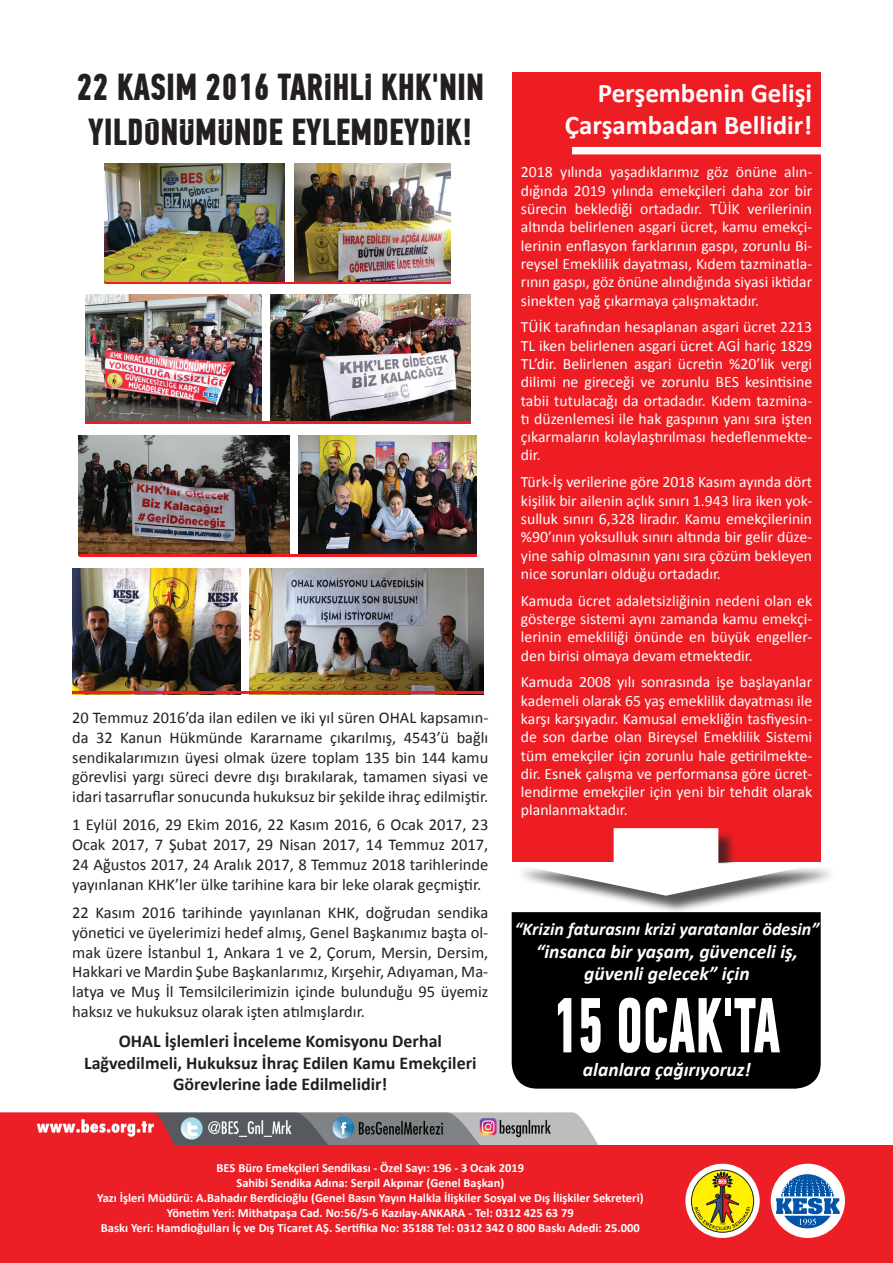
<style>
.page{position:relative;width:893px;height:1263px;background:#fff}
.page>*{position:absolute;margin:0;border:0;box-sizing:border-box;transform-origin:0 0}
.t1{font:700 78px "Isci Filmleri Festivali";color:#fff;scale:.77 1}
.t2{font:700 37.5px/45px "Isci Filmleri Festivali";color:#231f20;text-align:center}
.t3{font:700 27px/32.4px "Calibri";color:#fff;text-align:right}
.t4{font:italic 700 19.5px/22.5px "Calibri";color:#fff;text-align:center}
.t5{font:700 18px/21.6px "Calibri";color:#231f20;text-align:center}
.t6{font:italic 700 18px "Calibri";color:#fff}
.t7{font:16.5px/19.8px "Calibri";color:#231f20;text-align:justify}
.t8{font:16.35px/19.6px "Calibri";color:#231f20;text-align:justify}
.t9{font:15.75px/18.3px "Calibri";color:#fff;text-align:justify}
.t10{font:700 12.45px/15px "Calibri";color:#fff;text-align:center}
</style>
<div class="page">
<img style="left:0;top:1112px;width:598px;height:33px">
<div style="left:512px;top:72px;width:308px;height:790px;background:#ee1d23"></div>
<div style="left:512px;top:912px;width:309px;height:177px;background:#000"></div>
<div style="left:572px;top:147px;width:256px;height:7px;background:#fff"></div>
<div style="left:0;top:1145px;width:893px;height:118px;background:#ed1f26"></div>
<svg style="left:685px;top:1164px;width:75px;height:74px"></svg>
<div style="left:771px;top:1164px;width:74px;height:74px;background:#fff;border-radius:50%"></div>
<svg style="left:691px;top:1170px;width:63px;height:62px"></svg>
<div style="left:691px;top:1170px;width:63px;height:63px;border:1px solid #231f20;border-radius:50%"></div>
<svg style="left:694px;top:1171px;width:56px;height:59px;background:#ceb828"></svg>
<svg style="left:776px;top:1173px;width:64px;height:55px"></svg>
<div style="left:516px;top:830px;width:322px;height:84px;background:#231f20;opacity:.75"></div>
<svg style="left:516px;top:828px;width:305px;height:68px"></svg>
<img style="left:85px;top:294px;width:177px;height:127px">
<img style="left:271px;top:294px;width:200px;height:127px">
<hr style="left:85px;top:421px;width:386px;height:3px;background:#ee1d23">
<img style="left:249px;top:569px;width:235px;height:122px">
<img style="left:72px;top:569px;width:169px;height:122px">
<hr style="left:72px;top:691px;width:412px;height:3px;background:#ee1d23">
<img style="left:105px;top:164px;width:180px;height:118px">
<img style="left:295px;top:164px;width:155px;height:118px">
<hr style="left:105px;top:282px;width:346px;height:2px;background:#ee1d23">
<img style="left:79px;top:436px;width:210px;height:118px">
<img style="left:298px;top:436px;width:179px;height:118px">
<hr style="left:79px;top:554px;width:398px;height:3px;background:#ee1d23">
<h2 class="t2" style="left:76px;top:65px;width:409px">22 KASIM 2016 TARİHLİ KHK'NIN<br>YILDÖNÜMÜNDE EYLEMDEYDİK!</h2>
<p class="t8" style="left:72px;top:708px;width:418px">20 Temmuz 2016’da ilan edilen ve iki yıl süren OHAL kapsamın&shy;da 32 Kanun Hükmünde Kararname çıkarılmış, 4543’ü bağlı sendikalarımızın üyesi olmak üzere toplam 135 bin 144 kamu görevlisi yargı süreci devre dışı bırakılarak, tamamen siyasi ve idari tasarruflar sonucunda hukuksuz bir şekilde ihraç edilmiştir.</p>
<p class="t7" style="left:72px;top:815px;width:418px">1 Eylül 2016, 29 Ekim 2016, 22 Kasım 2016, 6 Ocak 2017, 23<br>Ocak 2017, 7 Şubat 2017, 29 Nisan 2017, 14 Temmuz 2017, 24 Ağustos 2017, 24 Aralık 2017, 8 Temmuz 2018 tarihlerinde yayınlanan KHK’ler ülke tarihine kara bir leke olarak geçmiştir.</p>
<p class="t7" style="left:72px;top:903px;width:418px">22 Kasım 2016 tarihinde yayınlanan KHK, doğrudan sendika yönetici ve üyelerimizi hedef almış, Genel Başkanımız başta ol&shy;mak üzere İstanbul 1, Ankara 1 ve 2, Çorum, Mersin, Dersim, Hakkari ve Mardin Şube Başkanlarımız, Kırşehir, Adıyaman, Ma&shy;latya ve Muş İl Temsilcilerimizin içinde bulunduğu 95 üyemiz haksız ve hukuksuz olarak işten atılmışlardır.</p>
<p class="t5" style="left:84px;top:1030px;width:394px">OHAL İşlemleri İnceleme Komisyonu Derhal<br>Lağvedilmeli, Hukuksuz İhraç Edilen Kamu Emekçileri<br>Görevlerine İade Edilmelidir!</p>
<h3 class="t3" style="left:565px;top:77px;width:249px">Perşembenin Gelişi<br>Çarşambadan Bellidir!</h3>
<p class="t9" style="left:521px;top:163px;width:293px">2018 yılında yaşadıklarımız göz önüne alın&shy;dığında 2019 yılında emekçileri daha zor bir sürecin beklediği ortadadır. TÜİK verilerinin altında belirlenen asgari ücret, kamu emekçi&shy;lerinin enflasyon farklarının gaspı, zorunlu Bi&shy;reysel Emeklilik dayatması, Kıdem tazminatla&shy;rının gaspı, göz önüne alındığında siyasi iktidar sinekten yağ çıkarmaya çalışmaktadır.</p>
<p class="t9" style="left:521px;top:318px;width:293px">TÜİK tarafından hesaplanan asgari ücret 2213<br>TL iken belirlenen asgari ücret AGİ hariç 1829<br>TL’dir. Belirlenen asgari ücretin %20’lik vergi dilimi ne gireceği ve zorunlu BES kesintisine tabii tutulacağı da ortadadır. Kıdem tazmina&shy;tı düzenlemesi ile hak gaspının yanı sıra işten çıkarmaların kolaylaştırılması hedeflenmekte&shy;dir.</p>
<p class="t9" style="left:521px;top:473px;width:293px">Türk-İş verilerine göre 2018 Kasım ayında dört kişilik bir ailenin açlık sınırı 1.943 lira iken yok&shy;sulluk sınırı 6,328 liradır. Kamu emekçilerinin %90’ının yoksulluk sınırı altında bir gelir düze&shy;yine sahip olmasının yanı sıra çözüm bekleyen nice sorunları olduğu ortadadır.</p>
<p class="t9" style="left:521px;top:591px;width:293px">Kamuda ücret adaletsizliğinin nedeni olan ek gösterge sistemi aynı zamanda kamu emekçi&shy;lerinin emekliliği önünde en büyük engeller&shy;den birisi olmaya devam etmektedir.</p>
<p class="t9" style="left:521px;top:673px;width:293px">Kamuda 2008 yılı sonrasında işe başlayanlar kademeli olarak 65 yaş emeklilik dayatması ile karşı karşıyadır. Kamusal emekliğin tasfiyesin&shy;de son darbe olan Bireysel Emeklilik Sistemi tüm emekçiler için zorunlu hale getirilmekte&shy;dir. Esnek çalışma ve performansa göre ücret&shy;lendirme emekçiler için yeni bir tehdit olarak planlanmaktadır.</p>
<p class="t6" style="left:515px;top:918px;width:306px">“Krizin faturasını krizi yaratanlar ödesin”</p>
<p class="t4" style="left:536px;top:940px;width:263px">“insanca bir yaşam, güvenceli iş, güvenli gelecek” için</p>
<h1 class="t1" style="left:552px;top:978px;width:298px">15 OCAK'TA</h1>
<p class="t4" style="left:583px;top:1058px;width:169px">alanlara çağırıyoruz!</p>
<p class="t10" style="left:97px;top:1160px;width:548px">BES Büro Emekçileri Sendikası - Özel Sayı: 196 - 3 Ocak 2019<br>Sahibi Sendika Adına: Serpil Akpınar (Genel Başkan)<br>Yazı İşleri Müdürü: A.Bahadır Berdicioğlu (Genel Basın Yayın Halkla İlişkiler Sosyal ve Dış İlişkiler Sekreteri)<br>Yönetim Yeri: Mithatpaşa Cad. No:56/5-6 Kazılay-ANKARA - Tel: 0312 425 63 79<br>Baskı Yeri: Hamdioğulları İç ve Dış Ticaret AŞ. Sertifika No: 35188 Tel: 0312 342 0 800 Baskı Adedi: 25.000</p>
</div>
